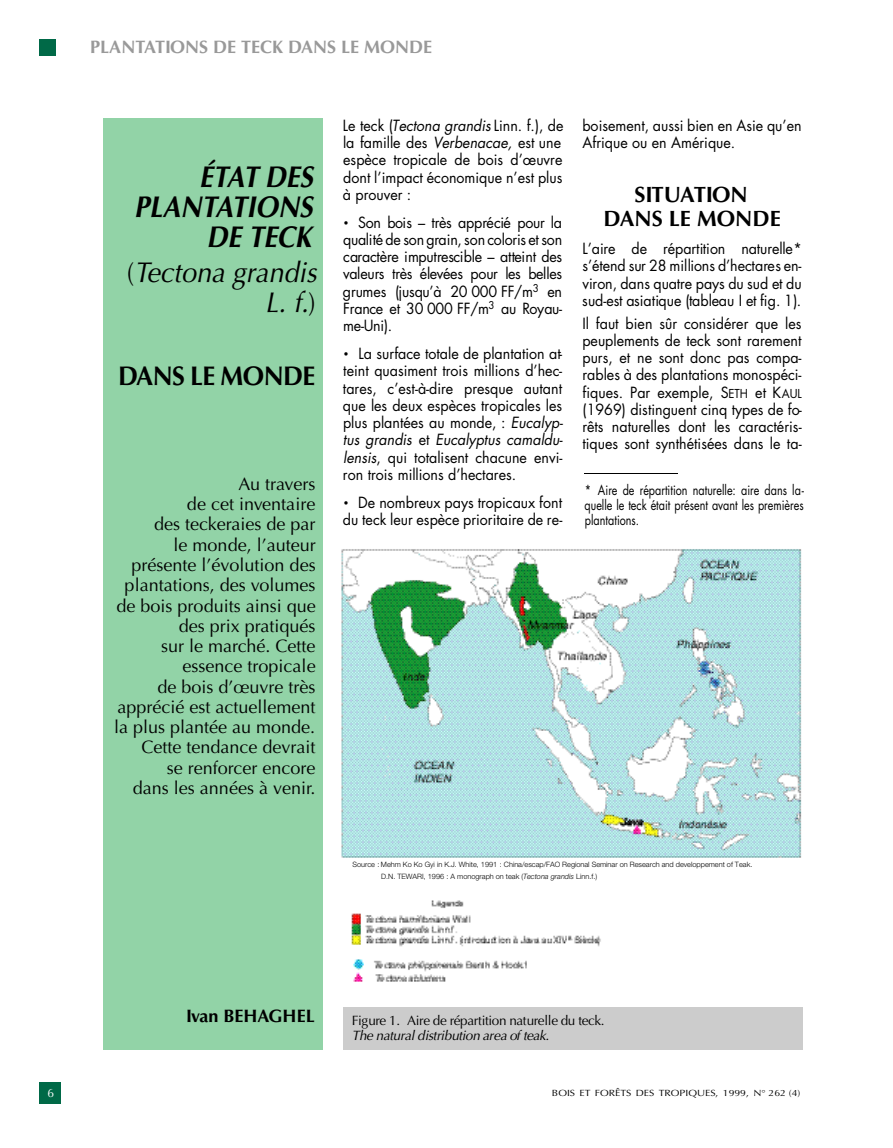
<style>
.page{position:relative;width:893px;height:1148px;background:#fff}
.page>*{position:absolute;margin:0;border:0;box-sizing:border-box;transform-origin:0 0}
.t1{font:italic 700 30px/30px "Optima";color:#000;text-align:right;scale:.9 1}
.t2{font:italic 28.5px/30px "Optima";color:#000;text-align:right;scale:.95 1}
.t3{font:700 27px "Optima";letter-spacing:-.02em;color:#000;scale:.95 1}
.t4{font:700 22.2px/24px "Optima";color:#000;text-align:center}
.t5{font:18px/20.2px "Optima";color:#000;text-align:right}
.t6{font:700 18px "Optima";color:#999}
.t7{font:700 18px "Optima";color:#000}
.t8{font:15px/17.2px "Futura";color:#000;text-align:justify;scale:.95 1}
.t9{font:13.5px/15px "Futura";color:#000;text-align:justify;scale:.8 1}
.t10{font:13.5px "Optima";letter-spacing:-.03em;color:#000}
.t11{font:italic 13.5px "Optima";letter-spacing:-.03em;color:#000}
.t12{font:12px "Optima";color:#fff}
.t13{font:9px "Optima";color:#000;scale:1.16 1}
.t14{font:300 7.35px/12px "Helvetica Neue";color:#000}
.s1{font-style:normal}
.s2{font-style:italic}
.s3{font-size:12px}
</style>
<div class="page">
<div style="left:40px;top:1082px;width:21px;height:21px;background:#006947"></div>
<div style="left:40px;top:40px;width:16px;height:16px;background:#006947"></div>
<hr style="left:584px;top:473px;width:94px;height:1px;background:#000">
<img style="left:341px;top:549px;width:461px;height:433px">
<div style="left:343px;top:1007px;width:459px;height:43px;background:#ccc"></div>
<div style="left:104px;top:118px;width:218px;height:932px;background:#92d3a7"></div>
<div style="left:348px;top:859px;width:453px;height:27px;background:#fff"></div>
<p class="t6" style="left:90px;top:40px;width:343px">PLANTATIONS DE TECK DANS LE MONDE</p>
<h1 class="t1" style="left:134px;top:164px;width:200px">ÉTAT DES<br>PLANTATIONS<br>DE TECK</h1>
<h2 class="t2" style="left:127px;top:260px;width:201px"><span class="s1">(</span>Tectona grandis<br>L. f.<span class="s1">)</span></h2>
<h3 class="t3" style="left:118px;top:364px;width:209px">DANS LE MONDE</h3>
<p class="t5" style="left:114px;top:475px;width:203px">Au travers<br>de cet inventaire<br>des teckeraies de par<br>le monde, l’auteur présente l’évolution des plantations, des volumes de bois produits ainsi que des prix pratiqués<br>sur le marché. Cette essence tropicale<br>de bois d’œuvre très apprécié est actuellement la plus plantée au monde.<br>Cette tendance devrait<br>se renforcer encore<br>dans les années à venir.</p>
<p class="t8" style="left:343px;top:118px;width:234px;text-align:left">Le teck (<span class="s2">Tectona grandis</span> Linn. f.), de la famille des <span class="s2">Verbenacae,</span> est une espèce tropicale de bois d’œuvre dont l’impact économique n’est plus à prouver :</p>
<p class="t8" style="left:343px;top:215px;width:232px">• Son bois – très apprécié pour la qualité de son grain, son coloris et son caractère imputrescible – atteint des valeurs très élevées pour les belles grumes (jusqu’à 20 0 0 0 F F / m<sup>3</sup> e n France et 30 0 0 0 F F / m<sup>3</sup> au Royau&shy;m e - U n i ) .</p>
<p class="t8" style="left:343px;top:346px;width:233px">• La surface totale de plantation at&shy;teint quasiment trois millions d’hec&shy;tares, c’est-à-dire presque autant que les deux espèces tropicales les plus plantées au monde, : <span class="s2">Eucalyp&shy;tus grandis</span> et <span class="s2">Eucalyptus camaldu&shy;lensis</span>, qui totalisent chacune envi&shy;ron trois millions d’hectares.</p>
<p class="t8" style="left:343px;top:495px;width:232px">• De nombreux pays tropicaux font du teck leur espèce prioritaire de re-</p>
<p class="t8" style="left:582px;top:118px;width:232px">boisement, aussi bien en Asie qu’en<br>Afrique ou en Amérique.</p>
<h3 class="t4" style="left:603px;top:185px;width:179px">SITUATION<br>DANS LE MONDE</h3>
<p class="t8" style="left:582px;top:241px;width:232px">L’aire de répartition naturelle* s’étend sur 28 millions d’hectares en&shy;viron, dans quatre pays du sud et du sud-est asiatique (tableau I et fig. 1).</p>
<p class="t8" style="left:582px;top:316px;width:232px">Il faut bien sûr considérer que les peuplements de teck sont rarement purs, et ne sont donc pas compa&shy;rables à des plantations monospéci&shy;fiques. Par exemple, S<span class="s3">ETH</span> et K<span class="s3">AUL </span>(1969) distinguent cinq types de fo&shy;rêts naturelles dont les caractéris&shy;tiques sont synthétisées dans le ta-</p>
<p class="t9" style="left:584px;top:484px;width:276px">* Aire de répartition naturelle: aire dans la&shy;quelle le teck était présent avant les premières plantations.</p>
<p class="t14" style="left:381px;top:859px;width:372px;text-indent:-29px">Source : Mehm Ko Ko Gyi in K.J. White, 1991 : China/escap/FAO Regional Seminar on Research and developpement of Teak.<br>D.N. TEWARI, 1996 : A monograph on teak (<span class="s2">Tectona grandis</span> Linn.f.)</p>
<p class="t7" style="left:186px;top:1008px;width:130px">Ivan BEHAGHEL</p>
<p class="t10" style="left:352px;top:1014px;width:254px">Figure 1. Aire de répartition naturelle du teck.</p>
<p class="t11" style="left:352px;top:1029px;width:199px">The natural distribution area of teak.</p>
<p class="t12" style="left:47px;top:1087px;width:8px">6</p>
<p class="t13" style="left:552px;top:1089px;width:216px">BOIS ET FORÊTS DES TROPIQUES, 1999, N° 262 (4)</p>
</div>
